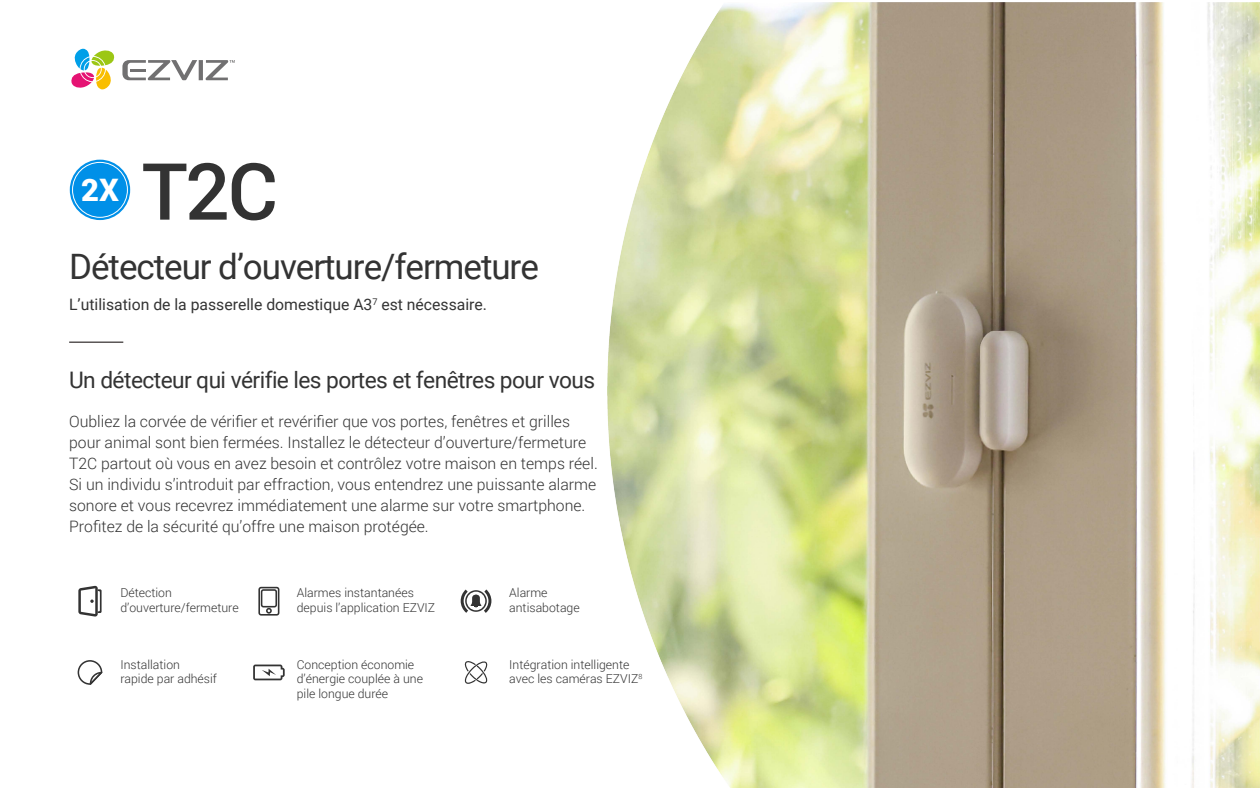
<style>
.page{position:relative;width:1260px;height:788px;background:#fff}
.page>*{position:absolute;margin:0;border:0;box-sizing:border-box;transform-origin:0 0}
.t1{font:500 78.75px "Roboto";color:#333}
.t2{font:35px "Roboto";letter-spacing:-.03em;color:#333}
.t3{font:900 30.97px "Roboto";color:#fff}
.t4{font:22.75px "Roboto";letter-spacing:-.025em;color:#333}
.t5{font:300 15.75px/21px "Roboto";color:#333}
.t6{font:15.75px "Roboto";color:#333}
.t7{font:300 12.25px/14.7px "Roboto";color:#333}
</style>
<div class="page">
<img style="left:69px;top:2px;width:1191px;height:786px">
<svg style="left:71px;top:49px;width:44px;height:40px"></svg>
<svg style="left:122px;top:60px;width:113px;height:20px"></svg>
<svg style="left:258px;top:586px;width:21px;height:29px"></svg>
<svg style="left:253px;top:664px;width:32px;height:16px"></svg>
<svg style="left:78px;top:660px;width:24px;height:24px"></svg>
<svg style="left:464px;top:660px;width:25px;height:23px"></svg>
<svg style="left:461px;top:589px;width:30px;height:24px"></svg>
<svg style="left:78px;top:585px;width:24px;height:31px"></svg>
<div style="left:70px;top:160px;width:60px;height:60px;background:#0090e8;border-radius:50%"></div>
<div style="left:72px;top:162px;width:56px;height:56px;border:1px solid #fff;border-radius:50%"></div>
<hr style="left:69px;top:341px;width:54px;height:1px;background:#070001">
<h1 class="t1" style="left:142px;top:136px;width:137px">T2C</h1>
<h2 class="t2" style="left:69px;top:242px;width:471px">Détecteur d’ouverture/fermeture</h2>
<h3 class="t3" style="left:81px;top:168px;width:39px">2X</h3>
<p class="t6" style="left:69px;top:293px;width:419px">L’utilisation de la passerelle domestique A3<sup>7</sup> est nécessaire.</p>
<h3 class="t4" style="left:69px;top:364px;width:528px">Un détecteur qui vérifie les portes et fenêtres pour vous</h3>
<p class="t5" style="left:69px;top:410px;width:530px">Oubliez la corvée de vérifier et revérifier que vos portes, fenêtres et grilles pour animal sont bien fermées. Installez le détecteur d’ouverture/fermeture T2C partout où vous en avez besoin et contrôlez votre maison en temps réel.<br>Si un individu s’introduit par effraction, vous entendrez une puissante alarme sonore et vous recevrez immédiatement une alarme sur votre smartphone.<br>Profitez de la sécurité qu’offre une maison protégée.</p>
<p class="t7" style="left:120px;top:585px;width:120px">Détection d’ouverture/fermeture</p>
<p class="t7" style="left:120px;top:656px;width:98px">Installation<br>rapide par adhésif</p>
<p class="t7" style="left:297px;top:585px;width:140px">Alarmes instantanées depuis l’application EZVIZ</p>
<p class="t7" style="left:297px;top:656px;width:128px">Conception économie d’énergie couplée à une pile longue durée</p>
<p class="t7" style="left:509px;top:585px;width:72px">Alarme antisabotage</p>
<p class="t7" style="left:509px;top:656px;width:135px">Intégration intelligente avec les caméras EZVIZ<sup>8</sup></p>
</div>
